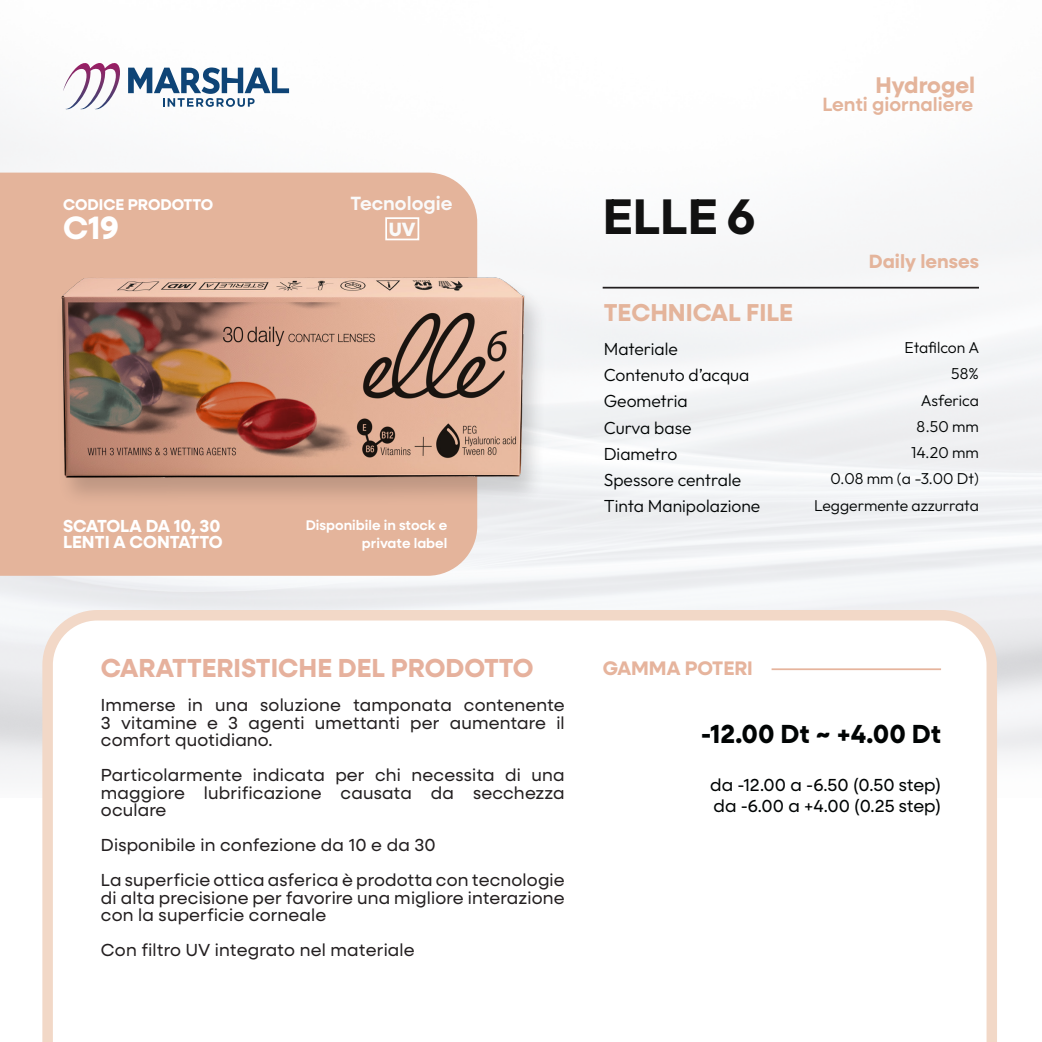
<style>
.page{position:relative;width:1042px;height:1042px;background:#fff}
.page>*{position:absolute;margin:0;border:0;box-sizing:border-box;transform-origin:0 0}
.t1{font:100 49px "Outfit";color:#111}
.t2{font:700 32.38px "Neulis Sans";color:#fff}
.t3{font:700 26.25px "Neulis Sans";color:#010404}
.t4{font:700 26.07px "Neulis Sans";color:#e6b19d}
.t5{font:700 24.5px "Neulis Sans";color:#e4b49b}
.t6{font:700 22.75px "Neulis Sans";color:#e4b49b}
.t7{font:700 19.6px "Neulis Sans";color:#e6b49d}
.t8{font:600 19.25px "Neulis Sans";color:#e4b49b}
.t9{font:700 19.25px "Neulis Sans";color:#e4b49b}
.t10{font:600 19.25px "Neulis Sans";color:#fafafa}
.t11{font:800 19.25px "Neulis Sans";color:#fafafa}
.t12{font:17.5px/17.5px "Neulis Sans";letter-spacing:.01em;color:#231f20;text-align:justify}
.t13{font:100 17.5px/26.2px "Outfit";color:#010404}
.t14{font:17.5px/21px "Neulis Sans";color:#010404}
.t15{font:700 17.5px/15.8px "Neulis Sans";color:#fff}
.t16{font:100 15.75px/26.2px "Outfit";color:#010404;text-align:right}
.t17{font:700 15.75px "Neulis Sans";color:#fff}
.t18{font:600 14px/17.5px "Neulis Sans";color:#fff;text-align:right}
</style>
<div class="page">
<svg style="left:42px;top:610px;width:955px;height:432px"></svg>
<div style="left:0;top:173px;width:477px;height:403px;background:#e4b49b"></div>
<hr style="left:771px;top:668px;width:170px;height:2px;background:#e6b49d">
<div style="left:55px;top:276px;width:493px;height:232px;background:#231f20;opacity:.2"></div>
<img style="left:49px;top:265px;width:491px;height:235px">
<hr style="left:603px;top:287px;width:376px;height:1px;background:#231f20">
<div style="left:385px;top:217px;width:34px;height:23px;border:2px solid #fff"></div>
<svg style="left:63px;top:63px;width:58px;height:48px"></svg>
<svg style="left:128px;top:67px;width:161px;height:40px"></svg>
<p class="t17" style="left:63px;top:193px;width:152px">CODICE PRODOTTO</p>
<h2 class="t2" style="left:63px;top:204px;width:57px">C19</h2>
<p class="t10" style="left:350px;top:189px;width:103px">Tecnologie</p>
<p class="t11" style="left:389px;top:215px;width:28px">UV</p>
<p class="t15" style="left:63px;top:517px;width:161px">SCATOLA DA 10, 30<br>LENTI A CONTATTO</p>
<p class="t18" style="left:306px;top:516px;width:143px">Disponibile in stock e private label</p>
<h3 class="t6" style="left:875px;top:68px;width:101px">Hydrogel</h3>
<p class="t8" style="left:822px;top:90px;width:152px">Lenti giornaliere</p>
<h1 class="t1" style="left:603px;top:188px;width:154px">ELLE 6</h1>
<h3 class="t5" style="left:604px;top:294px;width:191px">TECHNICAL FILE</h3>
<p class="t9" style="left:868px;top:247px;width:112px">Daily lenses</p>
<p class="t13" style="left:604px;top:336px;width:158px">Materiale<br>Contenuto d’acqua<br>Geometria<br>Curva base<br>Diametro<br>Spessore centrale<br>Tinta Manipolazione</p>
<p class="t16" style="left:814px;top:335px;width:167px">Etafilcon A<br>58%<br>Asferica<br>8.50 mm<br>14.20 mm<br>0.08 mm (a -3.00 Dt)<br>Leggermente azzurrata</p>
<h3 class="t4" style="left:101px;top:648px;width:434px">CARATTERISTICHE DEL PRODOTTO</h3>
<p class="t7" style="left:603px;top:654px;width:152px">GAMMA POTERI</p>
<p class="t12" style="left:101px;top:695px;width:465px">Immerse in una soluzione tamponata contenente 3 vitamine e 3 agenti umettanti per aumentare il comfort quotidiano.</p>
<p class="t12" style="left:101px;top:765px;width:465px">Particolarmente indicata per chi necessita di una maggiore lubrificazione causata da secchezza oculare</p>
<p class="t12" style="left:101px;top:827px;width:465px;line-height:35px">Disponibile in confezione da 10 e da 30<br>La superficie ottica asferica è prodotta con tecnologie</p>
<p class="t12" style="left:101px;top:888px;width:465px">di alta precisione per favorire una migliore interazione con la superficie corneale</p>
<p class="t12" style="left:101px;top:940px;width:315px">Con filtro UV integrato nel materiale</p>
<h3 class="t3" style="left:701px;top:714px;width:242px">-12.00 Dt ~ +4.00 Dt</h3>
<p class="t14" style="left:710px;top:773px;width:232px">da -12.00 a -6.50 (0.50 step) da -6.00 a +4.00 (0.25 step)</p>
</div>
